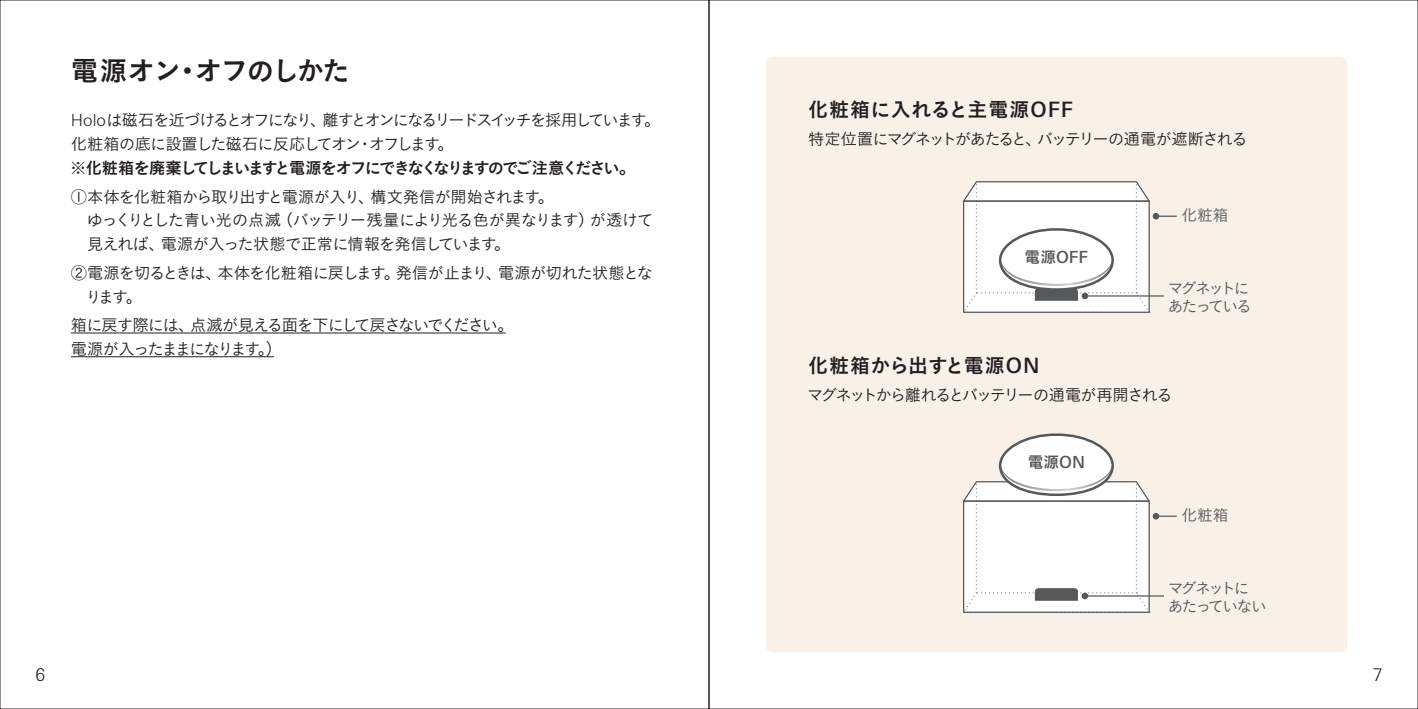
<style>
.page{position:relative;width:1418px;height:709px;background:#fff}
.page>*{position:absolute;margin:0;border:0;box-sizing:border-box;transform-origin:0 0}
.t1{font:27.5px "Koburina Go Std W6";letter-spacing:-.07em;color:#231f20}
.t2{font:20px "Koburina Go Std W6";letter-spacing:.015em;color:#231f20}
.t3{font:20px "Koburina Go Std W6";letter-spacing:-.01em;color:#231f20}
.t4{font:300 17.5px "Linotype Univers Basic";color:#231f20}
.t5{font:500 16.75px "Linotype Univers Basic";color:#57585a}
.t6{font:16.25px/23.8px "Koburina Go Std W3";letter-spacing:-.06em;color:#231f20}
.t7{font:16.25px/23.8px "Koburina Go Std W3";letter-spacing:-.11em;color:#231f20}
.t8{font:16.25px/23.8px "Koburina Go Std W3";letter-spacing:-.08em;color:#231f20}
.t9{font:16.25px "Koburina Go Std W6";letter-spacing:-.13em;color:#231f20}
.t10{font:15.75px/18px "Koburina Go Std W3";letter-spacing:-.12em;color:#57585a}
.t11{font:15.75px "Koburina Go Std W6";color:#57585a}
.s1{font-family:"Linotype Univers Basic";font-weight:300;font-size:16.5px}
.s2{font-family:"Linotype Univers Basic";font-weight:500;font-size:21.25px}
.s3{font-family:"Koburina Go Std W6";font-weight:400;font-size:15.75px}
.s4{font-family:"Linotype Univers Basic";font-weight:500;font-size:16.75px}
</style>
<div class="page">
<div style="left:765px;top:57px;width:581px;height:595px;background:#f9f0e7;border-radius:7px"></div>
<hr style="left:71px;top:332px;width:434px;height:1px;background:#231f20">
<hr style="left:71px;top:356px;width:203px;height:1px;background:#231f20">
<hr style="left:1084px;top:295px;width:79px;height:1px;background:#57585a">
<hr style="left:1155px;top:215px;width:21px;height:2px;background:#57585a">
<div style="left:1152px;top:213px;width:7px;height:6px;background:#57585a;border-radius:50%"></div>
<svg style="left:963px;top:181px;width:188px;height:132px;background:#efefef"></svg>
<div style="left:998px;top:228px;width:115px;height:63px;border:2px solid #57585a;border-radius:50%"></div>
<hr style="left:1084px;top:595px;width:79px;height:1px;background:#57585a">
<hr style="left:1155px;top:515px;width:21px;height:2px;background:#57585a">
<div style="left:1152px;top:513px;width:7px;height:6px;background:#57585a;border-radius:50%"></div>
<div style="left:1000px;top:434px;width:112px;height:61px;background:#fff;border-radius:50%"></div>
<svg style="left:963px;top:463px;width:188px;height:150px"></svg>
<div style="left:998px;top:433px;width:115px;height:63px;border:2px solid #57585a;border-radius:50%"></div>
<h1 class="t1" style="left:71px;top:49px;width:281px">電源オン・オフのしかた</h1>
<p class="t7" style="left:71px;top:108px;width:591px"><span class="s1">Holo</span>は磁石を近づけるとオフになり、離すとオンになるリードスイッチを採用しています。化粧箱の底に設置した磁石に反応してオン・オフします。</p>
<p class="t9" style="left:70px;top:155px;width:566px">※化粧箱を廃棄してしまいますと電源をオフにできなくなりますのでご注意ください。</p>
<p class="t6" style="left:87px;top:184px;width:568px;text-indent:-16px">①本体を化粧箱から取り出すと電源が入り、構文発信が開始されます。<br>ゆっくりとした青い光の点滅（バッテリー残量により光る色が異なります）が透けて見えれば、電源が入った状態で正常に情報を発信しています。</p>
<p class="t6" style="left:85px;top:261px;width:569px;text-indent:-14px">②電源を切るときは、本体を化粧箱に戻します。発信が止まり、電源が切れた状態となります。</p>
<p class="t8" style="left:71px;top:313px;width:444px">箱に戻す際には、点滅が見える面を下にして戻さないでください。電源が入ったままになります。）</p>
<p class="t2" style="left:808px;top:94px;width:266px">化粧箱に入れると主電源<span class="s2">OFF</span></p>
<p class="t8" style="left:808px;top:127px;width:441px">特定位置にマグネットがあたると、バッテリーの通電が遮断される</p>
<p class="t5" style="left:1024px;top:247px;width:65px"><span class="s3">電源</span>OFF</p>
<p class="t10" style="left:1181px;top:205px;width:49px">化粧箱</p>
<p class="t10" style="left:1167px;top:279px;width:86px">マグネットにあたっている</p>
<p class="t3" style="left:808px;top:350px;width:233px">化粧箱から出すと電源<span class="s2">ON</span></p>
<p class="t7" style="left:807px;top:383px;width:367px">マグネットから離れるとバッテリーの通電が再開される</p>
<p class="t11" style="left:1027px;top:450px;width:59px">電源<span class="s4">ON</span></p>
<p class="t10" style="left:1181px;top:505px;width:49px">化粧箱</p>
<p class="t10" style="left:1167px;top:579px;width:101px">マグネットにあたっていない</p>
<p class="t4" style="left:35px;top:664px;width:11px">6</p>
<p class="t4" style="left:1372px;top:664px;width:11px">7</p>
</div>
